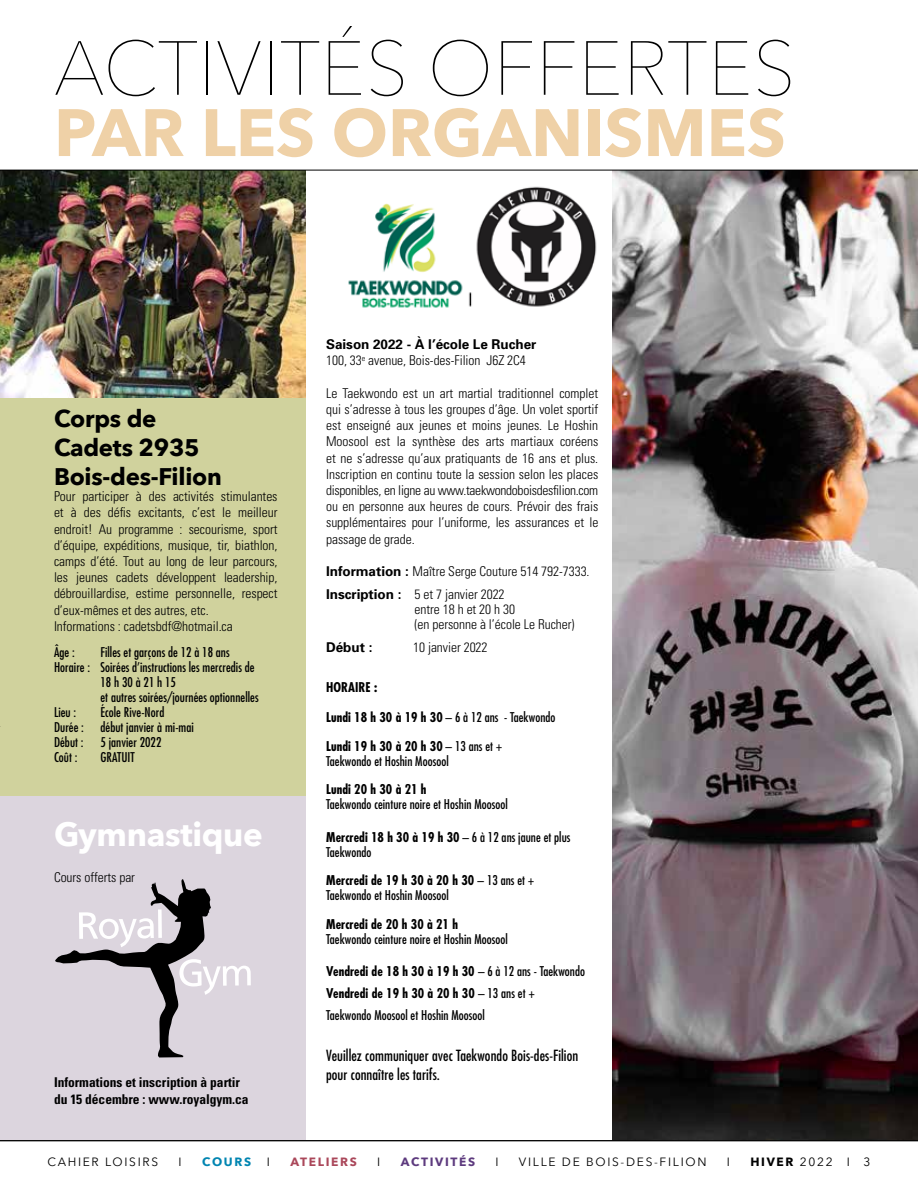
<style>
.page{position:relative;width:918px;height:1188px;background:#fff}
.page>*{position:absolute;margin:0;border:0;box-sizing:border-box;transform-origin:0 0}
.t1{font:200 75.75px "Avenir Next";color:#000}
.t2{font:700 66.15px "Avenir Next";color:#efd1a7}
.t3{font:700 33px "Avenir Next";letter-spacing:-.01em;color:#fff}
.t4{font:700 24px/28.8px "Avenir Next";letter-spacing:-.01em;color:#000}
.t5{font:condensed 15px/19.5px "Futura";letter-spacing:.005em;color:#000}
.t6{font:300 condensed 13.5px/16.2px "Univers";letter-spacing:-.005em;color:#000}
.t7{font:700 condensed 13.5px/16.2px "Univers";letter-spacing:-.005em;color:#000}
.t8{font:700 13.5px "Univers";letter-spacing:-.005em;color:#000}
.t9{font:condensed 13.2px/15px "Futura";letter-spacing:.005em;color:#000}
.t10{font:700 condensed 13.2px/28.5px "Futura";letter-spacing:.005em;color:#000}
.t11{font:condensed 13.2px "Futura";letter-spacing:.11em;color:#000}
.t12{font:12px "Avenir Next";letter-spacing:.14em;color:#000}
.t13{font:700 12px "Avenir Next";letter-spacing:.14em;color:#5d3a7e}
.t14{font:700 12px "Avenir Next";letter-spacing:.14em;color:#aa475a}
.t15{font:700 12px "Avenir Next";letter-spacing:.14em;color:#0085b1}
.s1{font-weight:700;font-stretch:normal}
.s2{font-weight:400}
.s3{font-weight:700}
</style>
<div class="page">
<div style="left:0;top:170px;width:306px;height:970px;background:#d0d29d"></div>
<img style="left:0;top:171px;width:306px;height:226px">
<img style="left:612px;top:171px;width:306px;height:969px">
<div style="left:0;top:796px;width:306px;height:344px;background:#dcd5de"></div>
<hr style="left:0;top:1140px;width:918px;height:1px;background:#000">
<svg style="left:55px;top:879px;width:196px;height:178px"></svg>
<hr style="left:0;top:170px;width:918px;height:1px;background:#000">
<img style="left:348px;top:186px;width:249px;height:122px">
<h1 class="t1" style="left:54px;top:4px;width:743px">ACTIVITÉS OFFERTES</h1>
<h2 class="t2" style="left:54px;top:76px;width:733px">PAR LES ORGANISMES</h2>
<h3 class="t4" style="left:54px;top:404px;width:169px">Corps de<br>Cadets 2935<br>Bois-des-Filion</h3>
<p class="t6" style="left:54px;top:488px;width:225px">Pour participer à des activités stimulantes et à des défis excitants, c’est le meilleur endroit! Au programme : secourisme, sport d’équipe, expéditions, musique, tir, biathlon, camps d’été. Tout au long de leur parcours, les jeunes cadets développent leadership, débrouillardise, estime personnelle, respect d’eux-mêmes et des autres, etc.<br>Informations : cadetsbdf@hotmail.ca</p>
<p class="t9" style="left:54px;top:644px;width:22px">Âge :</p>
<p class="t9" style="left:101px;top:644px;width:131px">Filles et garçons de 12 à 18 ans</p>
<p class="t9" style="left:54px;top:659px;width:202px">Horaire : Soirées d’instructions les mercredis de</p>
<p class="t11" style="left:101px;top:673px;width:77px">18h30 à 21h15</p>
<p class="t9" style="left:101px;top:689px;width:160px">et autres soirées/journées optionnelles</p>
<p class="t9" style="left:54px;top:704px;width:24px">Lieu :</p>
<p class="t9" style="left:101px;top:704px;width:65px">École Rive-Nord</p>
<p class="t9" style="left:54px;top:719px;width:32px">Durée :</p>
<p class="t9" style="left:101px;top:719px;width:95px">début janvier à mi-mai</p>
<p class="t9" style="left:54px;top:734px;width:31px">Début :</p>
<p class="t9" style="left:101px;top:734px;width:62px">5 janvier 2022</p>
<p class="t9" style="left:54px;top:749px;width:25px">Coût :</p>
<p class="t9" style="left:101px;top:749px;width:36px">GRATUIT</p>
<h3 class="t3" style="left:54px;top:806px;width:210px">Gymnastique</h3>
<p class="t6" style="left:54px;top:869px;width:83px">Cours offerts par</p>
<p class="t7" style="left:54px;top:1074px;width:196px">Informations et inscription à partir du 15 décembre : www.royalgym.ca</p>
<p class="t6" style="left:326px;top:336px;width:212px"><span class="s1">Saison 2022 - À l’école Le Rucher<br></span>100, 33<sup>e</sup> avenue, Bois-des-Filion J6Z 2C4</p>
<p class="t6" style="left:326px;top:385px;width:274px;text-align:justify">Le Taekwondo est un art martial traditionnel complet qui s’adresse à tous les groupes d’âge. Un volet sportif est enseigné aux jeunes et moins jeunes. Le Hoshin Moosool est la synthèse des arts martiaux coréens et ne s’adresse qu’aux pratiquants de 16 ans et plus.<br>Inscription en continu toute la session selon les places disponibles, en ligne au www.taekwondoboisdesfilion.com ou en personne aux heures de cours. Prévoir des frais supplémentaires pour l’uniforme, les assurances et le passage de grade.</p>
<p class="t6" style="left:326px;top:559px;width:265px;line-height:23px"><span class="s1">Information :</span> Maître Serge Couture 514 792-7333.<br><span class="s1">Inscription :</span> 5 et 7 janvier 2022</p>
<p class="t6" style="left:415px;top:601px;width:161px;line-height:15px">entre 18 h et 20 h 30<br>(en personne à l’école Le Rucher)</p>
<p class="t8" style="left:326px;top:638px;width:48px">Début :</p>
<p class="t6" style="left:413px;top:639px;width:76px">10 janvier 2022</p>
<p class="t10" style="left:326px;top:673px;width:53px">HORAIRE :</p>
<p class="t10" style="left:326px;top:703px;width:231px">Lundi 18 h 30 à 19 h 30 <span class="s2">– 6 à 12 ans - Taekwondo<br></span>Lundi 19 h 30 à 20 h 30 <span class="s2">– 13 ans et +</span></p>
<p class="t9" style="left:326px;top:753px;width:124px">Taekwondo et Hoshin Moosool</p>
<p class="t10" style="left:326px;top:775px;width:102px">Lundi 20 h 30 à 21 h</p>
<p class="t9" style="left:326px;top:796px;width:183px">Taekwondo ceinture noire et Hoshin Moosool</p>
<p class="t9" style="left:326px;top:829px;width:246px"><span class="s3">Mercredi 18 h 30 à 19 h 30</span> – 6 à 12 ans jaune et plus<br>Taekwondo</p>
<p class="t9" style="left:326px;top:872px;width:210px"><span class="s3">Mercredi de 19 h 30 à 20 h 30</span> – 13 ans et +<br>Taekwondo et Hoshin Moosool</p>
<p class="t10" style="left:326px;top:909px;width:133px">Mercredi de 20 h 30 à 21 h</p>
<p class="t9" style="left:326px;top:931px;width:183px">Taekwondo ceinture noire et Hoshin Moosool</p>
<p class="t9" style="left:326px;top:960px;width:260px;line-height:21.8px"><span class="s3">Vendredi de 18 h 30 à 19 h 30</span> – 6 à 12 ans - Taekwondo<br><span class="s3">Vendredi de 19 h 30 à 20 h 30</span> – 13 ans et +<br>Taekwondo Moosool et Hoshin Moosool</p>
<p class="t5" style="left:326px;top:1045px;width:254px">Veuillez communiquer avec Taekwondo Bois-des-Filion pour connaître les tarifs.</p>
<p class="t12" style="left:48px;top:1152px;width:112px">CAHIER LOISIRS</p>
<p class="t12" style="left:179px;top:1152px;width:5px">I</p>
<p class="t15" style="left:202px;top:1152px;width:51px">COURS</p>
<p class="t12" style="left:267px;top:1152px;width:5px">I</p>
<p class="t14" style="left:290px;top:1152px;width:68px">ATELIERS</p>
<p class="t12" style="left:377px;top:1152px;width:5px">I</p>
<p class="t13" style="left:401px;top:1152px;width:76px">ACTIVITÉS</p>
<p class="t12" style="left:496px;top:1152px;width:5px">I</p>
<p class="t12" style="left:519px;top:1152px;width:189px">VILLE DE BOIS-DES-FILION</p>
<p class="t12" style="left:727px;top:1152px;width:5px">I</p>
<p class="t12" style="left:750px;top:1152px;width:122px"><span class="s3">HIVER</span> 2022 I 3</p>
</div>
